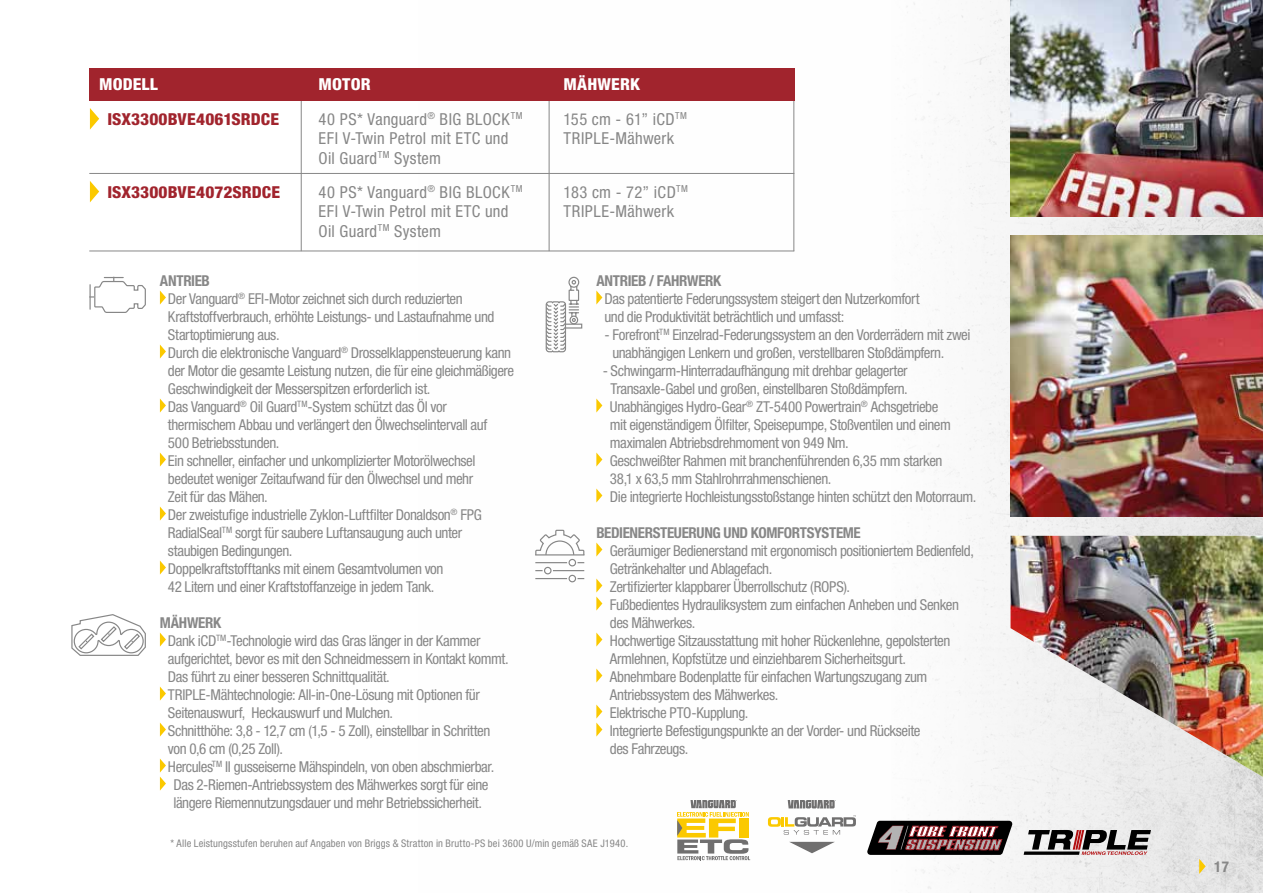
<style>
.page{position:relative;width:1263px;height:893px;background:#fff}
.page>*{position:absolute;margin:0;border:0;box-sizing:border-box;transform-origin:0 0}
.t1{font:condensed 16.5px/19.5px "Helvetica Neue LT Std";letter-spacing:.02em;color:#878787}
.t2{font:800 condensed 16.5px "Helvetica Neue LT Std";letter-spacing:.005em;color:#a1242d;scale:1.05 1}
.t3{font:800 condensed 16.5px "Helvetica Neue LT Std";letter-spacing:.005em;color:#fff;scale:1.05 1}
.t4{font:condensed 15px/18px "Helvetica Neue LT Std";letter-spacing:-.03em;color:#878787}
.t5{font:700 condensed 15px "Helvetica Neue LT Std";letter-spacing:-.025em;color:#878787}
.t6{font:condensed 10.5px "Helvetica Neue LT Std";letter-spacing:.015em;color:#878787}
.s1{font-weight:700}
</style>
<div class="page">
<img style="left:879px;top:0;width:384px;height:893px">
<hr style="left:549px;top:78px;width:1px;height:173px;background:#878787">
<hr style="left:793px;top:78px;width:1px;height:173px;background:#878787">
<hr style="left:301px;top:78px;width:1px;height:173px;background:#878787">
<div style="left:89px;top:68px;width:705px;height:32px;background:#a1242d"></div>
<hr style="left:89px;top:173px;width:705px;height:1px;background:#878787">
<hr style="left:89px;top:251px;width:705px;height:1px;background:#878787">
<svg style="left:90px;top:108px;width:9px;height:22px"></svg>
<svg style="left:90px;top:181px;width:9px;height:21px"></svg>
<img style="left:1011px;top:236px;width:252px;height:281px">
<img style="left:1011px;top:0;width:252px;height:217px">
<img style="left:1010px;top:536px;width:253px;height:241px">
<svg style="left:1199px;top:859px;width:7px;height:15px"></svg>
<svg style="left:789px;top:842px;width:46px;height:11px"></svg>
<svg style="left:768px;top:815px;width:88px;height:20px"></svg>
<svg style="left:788px;top:800px;width:48px;height:8px"></svg>
<svg style="left:1024px;top:830px;width:127px;height:25px;background:#7d7171"></svg>
<svg style="left:867px;top:821px;width:146px;height:34px;background:#5f4648"></svg>
<svg style="left:677px;top:800px;width:73px;height:60px"></svg>
<svg style="left:160px;top:290px;width:6px;height:15px"></svg>
<svg style="left:160px;top:344px;width:6px;height:15px"></svg>
<svg style="left:160px;top:398px;width:6px;height:15px"></svg>
<svg style="left:160px;top:452px;width:6px;height:15px"></svg>
<svg style="left:160px;top:506px;width:6px;height:15px"></svg>
<svg style="left:160px;top:560px;width:6px;height:15px"></svg>
<svg style="left:160px;top:632px;width:6px;height:15px"></svg>
<svg style="left:160px;top:686px;width:6px;height:15px"></svg>
<svg style="left:160px;top:722px;width:6px;height:15px"></svg>
<svg style="left:160px;top:758px;width:6px;height:33px"></svg>
<svg style="left:596px;top:290px;width:6px;height:15px"></svg>
<svg style="left:596px;top:398px;width:6px;height:15px"></svg>
<svg style="left:596px;top:452px;width:6px;height:15px"></svg>
<svg style="left:596px;top:488px;width:6px;height:15px"></svg>
<svg style="left:596px;top:542px;width:6px;height:15px"></svg>
<svg style="left:596px;top:578px;width:6px;height:33px"></svg>
<svg style="left:596px;top:632px;width:6px;height:15px"></svg>
<svg style="left:596px;top:668px;width:6px;height:15px"></svg>
<svg style="left:596px;top:704px;width:6px;height:33px"></svg>
<svg style="left:89px;top:277px;width:57px;height:36px"></svg>
<hr style="left:89px;top:285px;width:2px;height:24px;background:#878787">
<hr style="left:535px;top:562px;width:49px;height:1px;background:#878787">
<hr style="left:535px;top:570px;width:49px;height:1px;background:#878787">
<hr style="left:535px;top:578px;width:49px;height:1px;background:#878787">
<svg style="left:542px;top:565px;width:11px;height:11px"></svg>
<div style="left:544px;top:567px;width:7px;height:7px;background:#fff;border-radius:50%"></div>
<div style="left:544px;top:567px;width:8px;height:7px;border:1px solid #878787;border-radius:50%"></div>
<svg style="left:567px;top:573px;width:10px;height:11px"></svg>
<div style="left:569px;top:575px;width:6px;height:7px;background:#fff;border-radius:50%"></div>
<div style="left:568px;top:575px;width:8px;height:7px;border:1px solid #878787;border-radius:50%"></div>
<div style="left:569px;top:559px;width:6px;height:7px;background:#fff;border-radius:50%"></div>
<div style="left:568px;top:559px;width:8px;height:7px;border:1px solid #878787;border-radius:50%"></div>
<svg style="left:535px;top:529px;width:50px;height:27px"></svg>
<div style="left:565px;top:324px;width:17px;height:5px;border:1px solid #878787"></div>
<svg style="left:545px;top:276px;width:35px;height:77px"></svg>
<svg style="left:71px;top:614px;width:75px;height:42px"></svg>
<p class="t3" style="left:99px;top:74px;width:57px">MODELL</p>
<p class="t3" style="left:319px;top:74px;width:51px">MOTOR</p>
<p class="t3" style="left:564px;top:74px;width:74px">MÄHWERK</p>
<p class="t2" style="left:107px;top:109px;width:165px">ISX3300BVE4061SRDCE</p>
<p class="t2" style="left:107px;top:181px;width:166px">ISX3300BVE4072SRDCE</p>
<p class="t1" style="left:319px;top:109px;width:205px">40 PS* Vanguard<sup>®</sup> BIG BLOCK<sup>TM<br></sup>EFI V-Twin Petrol mit ETC und<br>Oil Guard<sup>TM</sup> System</p>
<p class="t1" style="left:319px;top:182px;width:205px">40 PS* Vanguard<sup>®</sup> BIG BLOCK<sup>TM<br></sup>EFI V-Twin Petrol mit ETC und<br>Oil Guard<sup>TM</sup> System</p>
<p class="t4" style="left:168px;top:271px;width:348px;text-indent:-8px"><span class="s1">ANTRIEB<br></span>Der Vanguard<sup>®</sup> EFI-Motor zeichnet sich durch reduzierten Kraftstoffverbrauch, erhöhte Leistungs- und Lastaufnahme und Startoptimierung aus.<br>Durch die elektronische Vanguard<sup>®</sup> Drosselklappensteuerung kann der Motor die gesamte Leistung nutzen, die für eine gleichmäßigere Geschwindigkeit der Messerspitzen erforderlich ist.<br>Das Vanguard<sup>®</sup> Oil Guard<sup>TM</sup>-System schützt das Öl vor thermischem Abbau und verlängert den Ölwechselintervall auf<br>500 Betriebsstunden.<br>Ein schneller, einfacher und unkomplizierter Motorölwechsel bedeutet weniger Zeitaufwand für den Ölwechsel und mehr<br>Zeit für das Mähen.<br>Der zweistufige industrielle Zyklon-Luftfilter Donaldson<sup>®</sup> FPG RadialSeal<sup>TM</sup> sorgt für saubere Luftansaugung auch unter staubigen Bedingungen.<br>Doppelkraftstofftanks mit einem Gesamtvolumen von<br>42 Litern und einer Kraftstoffanzeige in jedem Tank.</p>
<p class="t5" style="left:160px;top:613px;width:63px">MÄHWERK</p>
<p class="t4" style="left:168px;top:631px;width:314px">Dank iCD<sup>TM</sup>-Technologie wird das Gras länger in der Kammer</p>
<p class="t4" style="left:168px;top:649px;width:342px">aufgerichtet, bevor es mit den Schneidmessern in Kontakt kommt.</p>
<p class="t4" style="left:168px;top:667px;width:223px">Das führt zu einer besseren Schnittqualität.</p>
<p class="t4" style="left:168px;top:685px;width:313px">TRIPLE-Mähtechnologie: All-in-One-Lösung mit Optionen für</p>
<p class="t4" style="left:168px;top:703px;width:227px">Seitenauswurf, Heckauswurf und Mulchen.</p>
<p class="t4" style="left:168px;top:721px;width:324px">Schnitthöhe: 3,8 - 12,7 cm (1,5 - 5 Zoll), einstellbar in Schritten</p>
<p class="t4" style="left:168px;top:739px;width:117px">von 0,6 cm (0,25 Zoll).</p>
<p class="t4" style="left:168px;top:757px;width:328px">Hercules<sup>TM</sup> II gusseiserne Mähspindeln, von oben abschmierbar.</p>
<p class="t4" style="left:173px;top:775px;width:317px">Das 2-Riemen-Antriebssystem des Mähwerkes sorgt für eine</p>
<p class="t4" style="left:173px;top:793px;width:310px">längere Riemennutzungsdauer und mehr Betriebssicherheit.</p>
<p class="t1" style="left:564px;top:109px;width:125px">155 cm - 61” iCD<sup>TM<br></sup>TRIPLE-Mähwerk</p>
<p class="t1" style="left:564px;top:182px;width:126px">183 cm - 72” iCD<sup>TM<br></sup>TRIPLE-Mähwerk</p>
<p class="t5" style="left:596px;top:271px;width:126px">ANTRIEB / FAHRWERK</p>
<p class="t4" style="left:604px;top:289px;width:317px">Das patentierte Federungssystem steigert den Nutzerkomfort und die Produktivität beträchtlich und umfasst:</p>
<p class="t4" style="left:612px;top:325px;width:359px;text-indent:-8px">- Forefront<sup>TM</sup> Einzelrad-Federungssystem an den Vorderrädern mit zwei unabhängigen Lenkern und großen, verstellbaren Stoßdämpfern.</p>
<p class="t4" style="left:610px;top:361px;width:368px;text-indent:-7px">- Schwingarm-Hinterradaufhängung mit drehbar gelagerter Transaxle-Gabel und großen, einstellbaren Stoßdämpfern.<br>Unabhängiges Hydro-Gear<sup>®</sup> ZT-5400 Powertrain<sup>®</sup> Achsgetriebe<br>mit eigenständigem Ölfilter, Speisepumpe, Stoßventilen und einem maximalen Abtriebsdrehmoment von 949 Nm.<br>Geschweißter Rahmen mit branchenführenden 6,35 mm starken<br>38,1 x 63,5 mm Stahlrohrrahmenschienen.<br>Die integrierte Hochleistungsstoßstange hinten schützt den Motorraum.</p>
<p class="t5" style="left:596px;top:523px;width:266px">BEDIENERSTEUERUNG UND KOMFORTSYSTEME</p>
<p class="t4" style="left:610px;top:541px;width:366px">Geräumiger Bedienerstand mit ergonomisch positioniertem Bedienfeld, Getränkehalter und Ablagefach.<br>Zertifizierter klappbarer Überrollschutz (ROPS).<br>Fußbedientes Hydrauliksystem zum einfachen Anheben und Senken des Mähwerkes.<br>Hochwertige Sitzausstattung mit hoher Rückenlehne, gepolsterten Armlehnen, Kopfstütze und einziehbarem Sicherheitsgurt.<br>Abnehmbare Bodenplatte für einfachen Wartungszugang zum Antriebssystem des Mähwerkes.<br>Elektrische PTO-Kupplung.<br>Integrierte Befestigungspunkte an der Vorder- und Rückseite<br>des Fahrzeugs.</p>
<p class="t6" style="left:170px;top:837px;width:459px">* Alle Leistungsstufen beruhen auf Angaben von Briggs &amp; Stratton in Brutto-PS bei 3600 U/min gemäß SAE J1940.</p>
<p class="t5" style="left:1214px;top:858px;width:16px">17</p>
</div>
